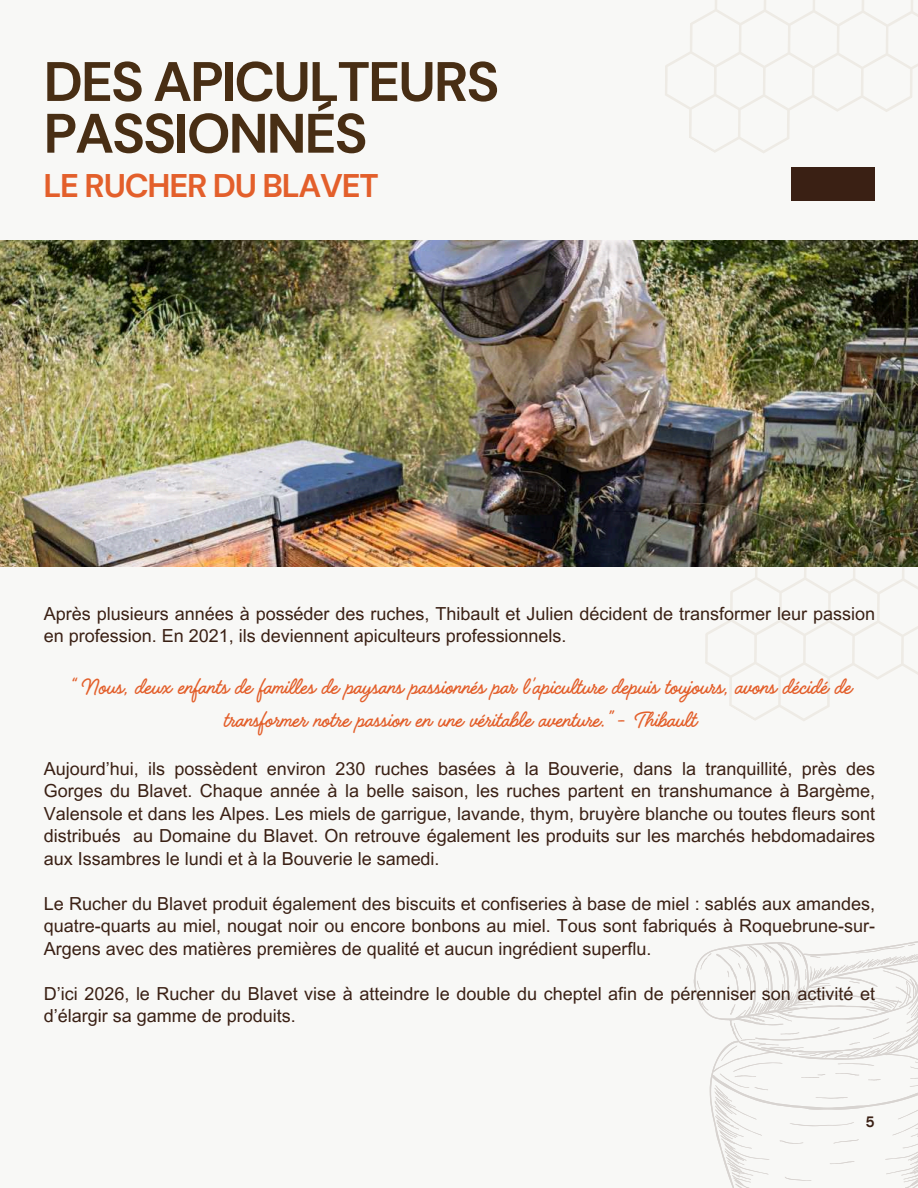
<style>
.page{position:relative;width:918px;height:1188px;background:#f8f8f6}
.page>*{position:absolute;margin:0;border:0;box-sizing:border-box;transform-origin:0 0}
.t1{font:700 55.5px/51.8px "DM Sans";letter-spacing:-.035em;color:#482e14}
.t2{font:700 32.7px "DM Sans";letter-spacing:-.035em;color:#e35f2b}
.t3{font:25.5px/32.7px "Handelson Three";color:#e35f2b;text-align:center}
.t4{font:18px/22.5px "Arial MT Pro";color:#3a2014}
.t5{font:700 15px "DM Sans";color:#3a2014}
</style>
<div class="page">
<img style="left:0;top:240px;width:918px;height:326px">
<div style="left:791px;top:168px;width:84px;height:33px;background:#3a2014"></div>
<svg style="left:694px;top:941px;width:224px;height:247px"></svg>
<svg style="left:705px;top:493px;width:213px;height:228px"></svg>
<svg style="left:665px;top:0;width:253px;height:153px"></svg>
<h1 class="t1" style="left:44px;top:56px;width:457px">DES APICULTEURS<br>PASSIONNÉS</h1>
<h2 class="t2" style="left:44px;top:165px;width:337px">LE RUCHER DU BLAVET</h2>
<p class="t4" style="left:44px;top:603px;width:833px">Après plusieurs années à posséder des ruches, Thibault et Julien décident de transformer leur passion en profession. En 2021, ils deviennent apiculteurs professionnels.</p>
<h3 class="t3" style="left:68px;top:671px;width:785px">&lt; Nous, deux enfants de familles de paysans passionnés par l'apiculture depuis toujours, avons décidé de transformer notre passion en une véritable aventure.= - Thibault</h3>
<p class="t4" style="left:44px;top:758px;width:833px;text-align:justify">Aujourd’hui, ils possèdent environ 230 ruches basées à la Bouverie, dans la tranquillité, près des Gorges du Blavet. Chaque année à la belle saison, les ruches partent en transhumance à Bargème, Valensole et dans les Alpes. Les miels de garrigue, lavande, thym, bruyère blanche ou toutes fleurs sont distribués au Domaine du Blavet. On retrouve également les produits sur les marchés hebdomadaires aux Issambres le lundi et à la Bouverie le samedi.</p>
<p class="t4" style="left:44px;top:893px;width:833px;text-align:justify">Le Rucher du Blavet produit également des biscuits et confiseries à base de miel : sablés aux amandes, quatre-quarts au miel, nougat noir ou encore bonbons au miel. Tous sont fabriqués à Roquebrune-sur-Argens avec des matières premières de qualité et aucun ingrédient superflu.</p>
<p class="t4" style="left:44px;top:983px;width:833px">D’ici 2026, le Rucher du Blavet vise à atteindre le double du cheptel afin de pérenniser son activité et d’élargir sa gamme de produits.</p>
<p class="t5" style="left:865px;top:1113px;width:11px">5</p>
</div>
